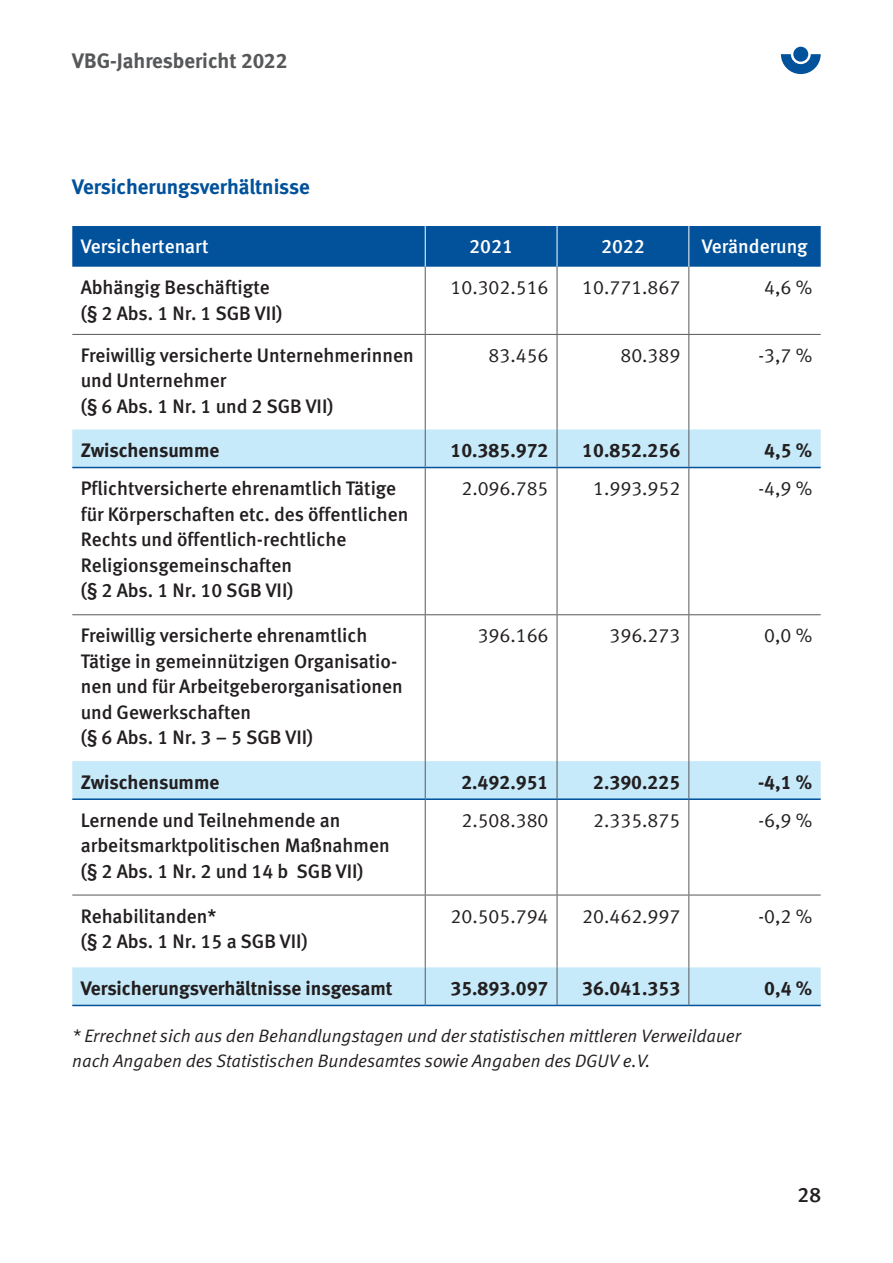
<style>
.page{position:relative;width:893px;height:1263px;background:#fff}
.page>*{position:absolute;margin:0;border:0;box-sizing:border-box;transform-origin:0 0}
.Zwischenüberschrift{font:700 21px "DGUV Meta";letter-spacing:-.005em;color:#01519b}
.t1{font:700 21px "DGUV Meta";color:#57585a}
.t2{font:500 21px "DGUV Meta";color:#231f20}
.Tabellen_Medium{font:500 19.5px/25.5px "DGUV Meta";color:#231f20}
.Tabellen_Bold{font:700 19.5px "DGUV Meta";color:#231f20}
.Tabellenkopf{font:19.5px "DGUV Meta";color:#231f20}
.Tabellenkopf-2{font:500 19.5px "DGUV Meta";color:#fff}
.Bildunterschrift__12{font:italic 18px/25.5px "DGUV Meta";color:#231f20}
</style>
<div class="page">
<svg style="left:781px;top:54px;width:40px;height:20px"></svg>
<div style="left:793px;top:47px;width:15px;height:15px;background:#01519b;border-radius:50%"></div>
<div style="left:72px;top:226px;width:749px;height:41px;background:#01519b"></div>
<svg style="left:72px;top:429px;width:749px;height:576px"></svg>
<hr style="left:425px;top:226px;width:1px;height:41px;background:#fff">
<hr style="left:557px;top:226px;width:1px;height:41px;background:#fff">
<hr style="left:688px;top:226px;width:1px;height:41px;background:#fff">
<hr style="left:425px;top:267px;width:1px;height:67px;background:#57585a">
<hr style="left:557px;top:267px;width:1px;height:67px;background:#57585a">
<hr style="left:688px;top:267px;width:1px;height:67px;background:#57585a">
<hr style="left:72px;top:334px;width:353px;height:1px;background:#57585a">
<hr style="left:425px;top:334px;width:132px;height:1px;background:#57585a">
<hr style="left:425px;top:335px;width:1px;height:94px;background:#57585a">
<hr style="left:557px;top:334px;width:132px;height:1px;background:#57585a">
<hr style="left:557px;top:335px;width:1px;height:94px;background:#57585a">
<hr style="left:689px;top:334px;width:132px;height:1px;background:#57585a">
<hr style="left:688px;top:335px;width:1px;height:94px;background:#57585a">
<hr style="left:425px;top:468px;width:1px;height:146px;background:#57585a">
<hr style="left:557px;top:468px;width:1px;height:146px;background:#57585a">
<hr style="left:688px;top:468px;width:1px;height:146px;background:#57585a">
<hr style="left:72px;top:614px;width:353px;height:1px;background:#57585a">
<hr style="left:425px;top:614px;width:132px;height:1px;background:#57585a">
<hr style="left:425px;top:615px;width:1px;height:146px;background:#57585a">
<hr style="left:557px;top:614px;width:132px;height:1px;background:#57585a">
<hr style="left:557px;top:615px;width:1px;height:146px;background:#57585a">
<hr style="left:689px;top:614px;width:132px;height:1px;background:#57585a">
<hr style="left:688px;top:615px;width:1px;height:146px;background:#57585a">
<hr style="left:425px;top:800px;width:1px;height:95px;background:#57585a">
<hr style="left:557px;top:800px;width:1px;height:95px;background:#57585a">
<hr style="left:688px;top:800px;width:1px;height:95px;background:#57585a">
<hr style="left:72px;top:895px;width:353px;height:1px;background:#57585a">
<hr style="left:425px;top:895px;width:132px;height:1px;background:#57585a">
<hr style="left:425px;top:895px;width:1px;height:72px;background:#57585a">
<hr style="left:557px;top:895px;width:132px;height:1px;background:#57585a">
<hr style="left:557px;top:895px;width:1px;height:72px;background:#57585a">
<hr style="left:689px;top:895px;width:132px;height:1px;background:#57585a">
<hr style="left:688px;top:895px;width:1px;height:72px;background:#57585a">
<hr style="left:425px;top:429px;width:1px;height:38px;background:#57585a">
<hr style="left:557px;top:429px;width:1px;height:38px;background:#57585a">
<hr style="left:688px;top:429px;width:1px;height:38px;background:#57585a">
<hr style="left:72px;top:467px;width:353px;height:1px;background:#01519b">
<hr style="left:425px;top:467px;width:132px;height:1px;background:#01519b">
<hr style="left:557px;top:467px;width:132px;height:1px;background:#01519b">
<hr style="left:689px;top:467px;width:132px;height:1px;background:#01519b">
<hr style="left:425px;top:761px;width:1px;height:37px;background:#57585a">
<hr style="left:557px;top:761px;width:1px;height:37px;background:#57585a">
<hr style="left:688px;top:761px;width:1px;height:37px;background:#57585a">
<hr style="left:72px;top:798px;width:353px;height:2px;background:#01519b">
<hr style="left:425px;top:798px;width:132px;height:2px;background:#01519b">
<hr style="left:557px;top:798px;width:132px;height:2px;background:#01519b">
<hr style="left:689px;top:798px;width:132px;height:2px;background:#01519b">
<hr style="left:425px;top:967px;width:1px;height:38px;background:#57585a">
<hr style="left:557px;top:967px;width:1px;height:38px;background:#57585a">
<hr style="left:688px;top:967px;width:1px;height:38px;background:#57585a">
<hr style="left:72px;top:1005px;width:353px;height:1px;background:#01519b">
<hr style="left:425px;top:1005px;width:132px;height:1px;background:#01519b">
<hr style="left:557px;top:1005px;width:132px;height:1px;background:#01519b">
<hr style="left:689px;top:1005px;width:132px;height:1px;background:#01519b">
<p class="t1" style="left:72px;top:48px;width:217px">VBG-Jahresbericht 2022</p>
<h2 class="Zwischenüberschrift" style="left:72px;top:174px;width:239px">Versicherungsverhältnisse</h2>
<h2 class="Tabellenkopf-2" style="left:81px;top:235px;width:129px">Versichertenart</h2>
<h2 class="Tabellenkopf-2" style="left:469px;top:235px;width:45px">2021</h2>
<h2 class="Tabellenkopf-2" style="left:601px;top:235px;width:45px">2022</h2>
<h2 class="Tabellenkopf-2" style="left:702px;top:235px;width:107px">Veränderung</h2>
<p class="Tabellen_Medium" style="left:81px;top:275px;width:191px">Abhängig Beschäftigte</p>
<p class="Tabellen_Medium" style="left:81px;top:301px;width:203px">(§ 2 Abs. 1 Nr. 1 SGB VII)</p>
<h2 class="Tabellenkopf" style="left:450px;top:276px;width:100px">10.302.516</h2>
<h2 class="Tabellenkopf" style="left:582px;top:276px;width:100px">10.771.867</h2>
<h2 class="Tabellenkopf" style="left:764px;top:276px;width:50px">4,6 %</h2>
<p class="Tabellen_Medium" style="left:81px;top:343px;width:335px">Freiwillig versicherte Unternehmerinnen und Unternehmer</p>
<p class="Tabellen_Medium" style="left:81px;top:394px;width:254px">(§ 6 Abs. 1 Nr. 1 und 2 SGB VII)</p>
<h2 class="Tabellenkopf" style="left:489px;top:344px;width:61px">83.456</h2>
<h2 class="Tabellenkopf" style="left:620px;top:344px;width:61px">80.389</h2>
<h2 class="Tabellenkopf" style="left:758px;top:344px;width:55px">-3,7 %</h2>
<h2 class="Tabellen_Bold" style="left:81px;top:438px;width:140px">Zwischensumme</h2>
<h2 class="Tabellen_Bold" style="left:450px;top:438px;width:100px">10.385.972</h2>
<h2 class="Tabellen_Bold" style="left:582px;top:438px;width:100px">10.852.256</h2>
<h2 class="Tabellen_Bold" style="left:764px;top:438px;width:49px">4,5 %</h2>
<p class="Tabellen_Medium" style="left:81px;top:476px;width:329px">Pflichtversicherte ehrenamtlich Tätige für Körperschaften etc. des öffentlichen Rechts und öffentlich-rechtliche Religionsgemeinschaften</p>
<p class="Tabellen_Medium" style="left:81px;top:578px;width:214px">(§ 2 Abs. 1 Nr. 10 SGB VII)</p>
<h2 class="Tabellenkopf" style="left:461px;top:477px;width:89px">2.096.785</h2>
<h2 class="Tabellenkopf" style="left:593px;top:477px;width:89px">1.993.952</h2>
<h2 class="Tabellenkopf" style="left:758px;top:477px;width:55px">-4,9 %</h2>
<p class="Tabellen_Medium" style="left:81px;top:623px;width:324px">Freiwillig versicherte ehrenamtlich<br>Tätige in gemeinnützigen Organisatio&shy;nen und für Arbeitgeberorganisationen und Gewerkschaften<br>(§ 6 Abs. 1 Nr. 3 – 5 SGB VII)</p>
<h2 class="Tabellenkopf" style="left:478px;top:624px;width:72px">396.166</h2>
<h2 class="Tabellenkopf" style="left:609px;top:624px;width:72px">396.273</h2>
<h2 class="Tabellenkopf" style="left:764px;top:624px;width:50px">0,0 %</h2>
<h2 class="Tabellen_Bold" style="left:81px;top:770px;width:140px">Zwischensumme</h2>
<h2 class="Tabellen_Bold" style="left:461px;top:770px;width:89px">2.492.951</h2>
<h2 class="Tabellen_Bold" style="left:593px;top:770px;width:89px">2.390.225</h2>
<h2 class="Tabellen_Bold" style="left:758px;top:770px;width:56px">-4,1 %</h2>
<p class="Tabellen_Medium" style="left:81px;top:808px;width:310px">Lernende und Teilnehmende an arbeitsmarktpolitischen Maßnahmen</p>
<p class="Tabellen_Medium" style="left:81px;top:859px;width:284px">(§ 2 Abs. 1 Nr. 2 und 14 b SGB VII)</p>
<h2 class="Tabellenkopf" style="left:461px;top:809px;width:89px">2.508.380</h2>
<h2 class="Tabellenkopf" style="left:593px;top:809px;width:89px">2.335.875</h2>
<h2 class="Tabellenkopf" style="left:758px;top:809px;width:55px">-6,9 %</h2>
<p class="Tabellen_Medium" style="left:81px;top:904px;width:137px">Rehabilitanden*</p>
<p class="Tabellen_Medium" style="left:81px;top:929px;width:228px">(§ 2 Abs. 1 Nr. 15 a SGB VII)</p>
<h2 class="Tabellenkopf" style="left:450px;top:904px;width:100px">20.505.794</h2>
<h2 class="Tabellenkopf" style="left:582px;top:904px;width:100px">20.462.997</h2>
<h2 class="Tabellenkopf" style="left:758px;top:904px;width:55px">-0,2 %</h2>
<h2 class="Tabellen_Bold" style="left:81px;top:976px;width:313px">Versicherungsverhältnisse insgesamt</h2>
<h2 class="Tabellen_Bold" style="left:450px;top:976px;width:100px">35.893.097</h2>
<h2 class="Tabellen_Bold" style="left:582px;top:976px;width:100px">36.041.353</h2>
<h2 class="Tabellen_Bold" style="left:764px;top:976px;width:49px">0,4 %</h2>
<p class="Bildunterschrift__12" style="left:72px;top:1023px;width:670px">* Errechnet sich aus den Behandlungstagen und der statistischen mittleren Verweildauer nach Angaben des Statistischen Bundesamtes sowie Angaben des DGUV e.V.</p>
<p class="t2" style="left:798px;top:1183px;width:25px">28</p>
</div>
